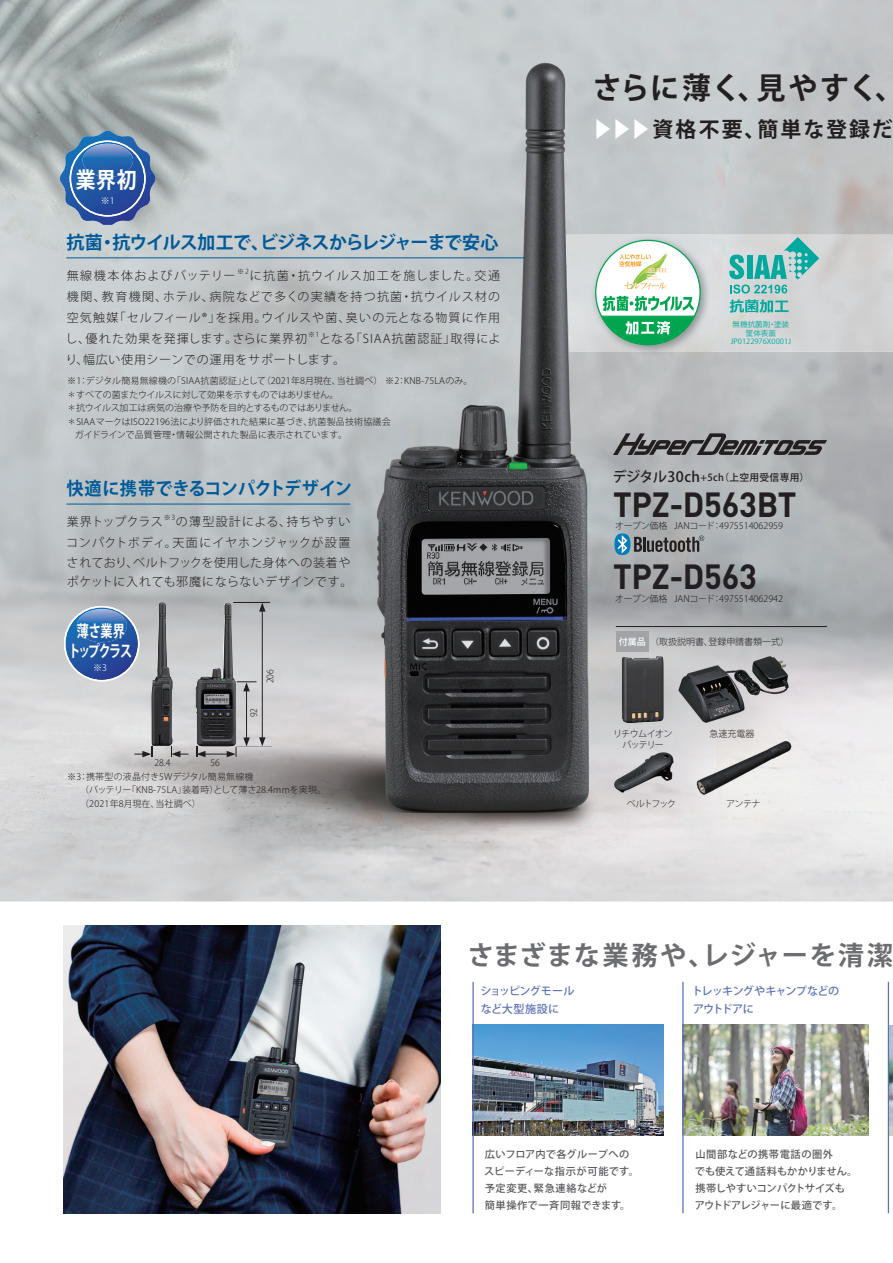
<style>
.page{position:relative;width:893px;height:1263px;background:#fff}
.page>*{position:absolute;margin:0;border:0;box-sizing:border-box;transform-origin:0 0}
.t1{font:700 34.5px/72px "DIN";letter-spacing:-.01em;color:#231f20;scale:.95 1}
.t2{font:700 30px "Koz Go Pro";letter-spacing:.02em;color:#231f20}
.t3{font:700 26.25px "Koz Go Pro";letter-spacing:.04em;color:#6c6d70}
.t4{font:700 22.05px "Koz Go Pro";color:#fff;scale:.9 1}
.t5{font:700 21px "Koz Go Pro";letter-spacing:.1em;color:#231f20}
.t6{font:700 18px "Koz Go Pro";letter-spacing:-.05em;color:#005a98}
.t7{font:700 18px "Koz Go Pro";letter-spacing:.01em;color:#005a98;scale:.95 1}
.t8{font:700 16.2px/20px "Koz Go Pro";letter-spacing:-.095em;color:#fff;text-align:center;scale:.75 1}
.t9{font:300 12px/21px "Koz Go Pro";letter-spacing:.06em;color:#231f20}
.t10{font:300 12px "Koz Go Pro";letter-spacing:.105em;color:#231f20}
.t11{font:300 12px "Koz Go Pro";letter-spacing:-.025em;color:#231f20}
.t12{font:500 11.1px/18.1px "Koz Go Pro";letter-spacing:-.055em;color:#5b72b7}
.t13{font:500 11.1px/18.1px "Koz Go Pro";letter-spacing:-.015em;color:#5b72b7}
.t14{font:500 10.2px/17.1px "Koz Go Pro";letter-spacing:.01em;color:#57585a}
.t15{font:500 10.2px/17.1px "Koz Go Pro";letter-spacing:.04em;color:#57585a}
.t16{font:500 9.75px "Koz Go Pro";letter-spacing:.03em;color:#231f20}
.t17{font:300 9px/13.5px "Koz Go Pro";letter-spacing:.02em;color:#231f20}
.t18{font:300 9px "Koz Go Pro";color:#231f20}
.t19{font:300 9px "Koz Go Pro";letter-spacing:-.03em;color:#231f20}
.t20{font:300 9px/10.8px "Koz Go Pro";letter-spacing:-.08em;color:#231f20;text-align:center}
.t21{font:300 9px "Koz Go Pro";color:#231f20;scale:.95 1}
.t22{font:300 9px "Koz Go Pro";color:#fff}
.t23{font:500 9px "Koz Go Pro";color:#fff}
.t24{font:7.35px/8.7px "Koz Go Pr 6 N";color:#00a99d;text-align:center;scale:1.04 1}
.t25{font:300 7.05px "Koz Go Pro";color:#231f20}
.s1{color:#fff}
.s2{font-size:14.25px}
</style>
<div class="page">
<img style="left:474px;top:1025px;width:190px;height:110px">
<img style="left:684px;top:1025px;width:185px;height:110px">
<img style="left:0;top:0;width:893px;height:901px">
<img style="left:566px;top:235px;width:327px;height:116px">
<div style="left:616px;top:631px;width:33px;height:20px;background:#a1a3a6"></div>
<hr style="left:66px;top:258px;width:459px;height:1px;background:#005a98">
<hr style="left:66px;top:504px;width:284px;height:1px;background:#005a98">
<svg style="left:613px;top:433px;width:214px;height:22px;background:#737374"></svg>
<img style="left:889px;top:1025px;width:4px;height:110px">
<img style="left:613px;top:752px;width:61px;height:41px">
<img style="left:678px;top:655px;width:112px;height:69px">
<img style="left:695px;top:740px;width:97px;height:56px">
<hr style="left:472px;top:982px;width:2px;height:231px;background:#5b72b7">
<hr style="left:682px;top:982px;width:2px;height:231px;background:#5b72b7">
<hr style="left:888px;top:982px;width:1px;height:231px;background:#5b72b7">
<hr style="left:616px;top:626px;width:211px;height:1px;background:#231f20">
<img style="left:590px;top:235px;width:121px;height:121px">
<svg style="left:595px;top:240px;width:106px;height:105px"></svg>
<svg style="left:634px;top:535px;width:70px;height:17px"></svg>
<div style="left:614px;top:533px;width:16px;height:22px;background:#007cbc;border-radius:50%"></div>
<svg style="left:617px;top:535px;width:10px;height:19px"></svg>
<svg style="left:60px;top:131px;width:96px;height:94px;background:#5a7cad"></svg>
<img style="left:83px;top:144px;width:50px;height:33px">
<svg style="left:64px;top:606px;width:75px;height:75px;background:#6380b3"></svg>
<img style="left:77px;top:609px;width:50px;height:33px">
<img style="left:622px;top:656px;width:42px;height:67px">
<img style="left:212px;top:602px;width:16px;height:77px">
<img style="left:155px;top:602px;width:7px;height:76px">
<hr style="left:262px;top:609px;width:1px;height:131px;background:#231f20">
<svg style="left:259px;top:603px;width:7px;height:9px"></svg>
<svg style="left:259px;top:737px;width:7px;height:9px"></svg>
<hr style="left:246px;top:689px;width:1px;height:51px;background:#231f20">
<hr style="left:233px;top:602px;width:37px;height:1px;background:#231f20">
<img style="left:237px;top:746px;width:35px;height:1px">
<svg style="left:243px;top:737px;width:7px;height:10px"></svg>
<svg style="left:237px;top:681px;width:20px;height:10px"></svg>
<svg style="left:197px;top:747px;width:40px;height:10px"></svg>
<svg style="left:134px;top:747px;width:19px;height:10px"></svg>
<svg style="left:171px;top:747px;width:17px;height:10px"></svg>
<img style="left:64px;top:926px;width:376px;height:287px">
<svg style="left:730px;top:299px;width:58px;height:14px"></svg>
<svg style="left:729px;top:237px;width:90px;height:56px;background:#90c7c4"></svg>
<h3 class="t4" style="left:76px;top:165px;width:69px">業界初</h3>
<p class="t22" style="left:101px;top:194px;width:15px">※1</p>
<h3 class="t6" style="left:66px;top:231px;width:434px">抗菌・抗ウイルス加工で、ビジネスからレジャーまで安心</h3>
<p class="t10" style="left:67px;top:268px;width:170px">無線機本体およびバッテリー</p>
<p class="t25" style="left:237px;top:267px;width:13px">※2</p>
<p class="t9" style="left:65px;top:265px;width:436px;text-align:justify;text-indent:184px">に抗菌・抗ウイルス加工を施しました。交通機関、教育機関、ホテル、病院などで多くの実績を持つ抗菌・抗ウイルス材の空気触媒「セルフィール®」を採用。ウイルスや菌、臭いの元となる物質に作用し、優れた効果を発揮します。さらに業界初</p>
<p class="t25" style="left:308px;top:330px;width:13px">※1</p>
<p class="t9" style="left:65px;top:328px;width:437px;text-indent:254px">となる「SIAA抗菌認証」取得により、幅広い使用シーンでの運用をサポートします。</p>
<p class="t17" style="left:67px;top:374px;width:407px">※1：デジタル簡易無線機の「SIAA抗菌認証」として（2021年8月現在、当社調べ） ※2：KNB-75LAのみ。</p>
<p class="t19" style="left:67px;top:389px;width:273px">＊すべての菌またウイルスに対して効果を示すものではありません。</p>
<p class="t18" style="left:67px;top:402px;width:292px">＊抗ウイルス加工は病気の治療や予防を目的とするものではありません。</p>
<p class="t17" style="left:67px;top:415px;width:325px">＊SIAAマークはISO22196法により評価された結果に基づき、抗菌製品技術協議会</p>
<p class="t18" style="left:75px;top:429px;width:274px">ガイドラインで品質管理・情報公開された製品に表示されています。</p>
<h3 class="t7" style="left:66px;top:477px;width:302px">快適に携帯できるコンパクトデザイン</h3>
<p class="t11" style="left:67px;top:514px;width:98px">業界トップクラス</p>
<p class="t25" style="left:164px;top:513px;width:13px">※3</p>
<p class="t9" style="left:66px;top:511px;width:286px;text-align:right">の薄型設計による、持ちやすい<br>コンパクトボディ。天面にイヤホンジャックが設置</p>
<p class="t9" style="left:66px;top:552px;width:288px;line-height:19.5px">されており、ベルトフックを使用した身体への装着やポケットに入れても邪魔にならないデザインです。</p>
<h3 class="t8" style="left:68px;top:623px;width:87px">薄さ業界トップクラス</h3>
<p class="t22" style="left:93px;top:662px;width:15px">※3</p>
<p class="t21" style="left:154px;top:757px;width:18px">28.4</p>
<p class="t21" style="left:210px;top:757px;width:11px">56</p>
<p class="t21" style="left:264px;top:683px;width:16px;rotate:-90deg">206</p>
<p class="t21" style="left:248px;top:717px;width:11px;rotate:-90deg">92</p>
<p class="t17" style="left:67px;top:770px;width:260px">※3：携帯型の液晶付き5Wデジタル簡易無線機<br>　　（バッテリー「KNB-75LA」装着時）として薄さ28.4mmを実現。　　（2021年8月現在、当社調べ）</p>
<h2 class="t2" style="left:593px;top:68px;width:313px">さらに薄く、見やすく、</h2>
<h3 class="t5" style="left:592px;top:116px;width:303px"><span class="s1">▶▶▶</span>資格不要、簡単な登録だ</h3>
<p class="t24" style="left:731px;top:320px;width:60px">無機抗菌剤・塗装筐体表面<br>JP0122976X0001J</p>
<p class="t16" style="left:612px;top:472px;width:198px"><span class="s2">デジタル30ch</span>+5ch（上空用受信専用）</p>
<p class="t18" style="left:615px;top:520px;width:169px">オープン価格 JANコード：4975514062959</p>
<h1 class="t1" style="left:613px;top:467px;width:195px">TPZ-D563BT<br>TPZ-D563</h1>
<p class="t18" style="left:615px;top:592px;width:169px">オープン価格 JANコード：4975514062942</p>
<p class="t23" style="left:619px;top:636px;width:28px">付属品</p>
<p class="t18" style="left:650px;top:636px;width:140px">（取扱説明書、登録申請書類一式）</p>
<p class="t20" style="left:613px;top:728px;width:61px">リチウムイオンバッテリー</p>
<p class="t18" style="left:710px;top:728px;width:46px">急速充電器</p>
<p class="t18" style="left:627px;top:798px;width:51px">ベルトフック</p>
<p class="t18" style="left:726px;top:798px;width:36px">アンテナ</p>
<h3 class="t3" style="left:468px;top:938px;width:427px">さまざまな業務や、レジャーを清潔</h3>
<p class="t13" style="left:480px;top:982px;width:96px">ショッピングモールなど大型施設に</p>
<p class="t12" style="left:692px;top:982px;width:149px">トレッキングやキャンプなどのアウトドアに</p>
<p class="t15" style="left:484px;top:1146px;width:156px">広いフロア内で各グループへのスピーディーな指示が可能です。予定変更、緊急連絡などが<br>簡単操作で一斉同報できます。</p>
<p class="t14" style="left:695px;top:1146px;width:164px">山間部などの携帯電話の圏外<br>でも使えて通話料もかかりません。携帯しやすいコンパクトサイズも<br>アウトドアレジャーに最適です。</p>
</div>
